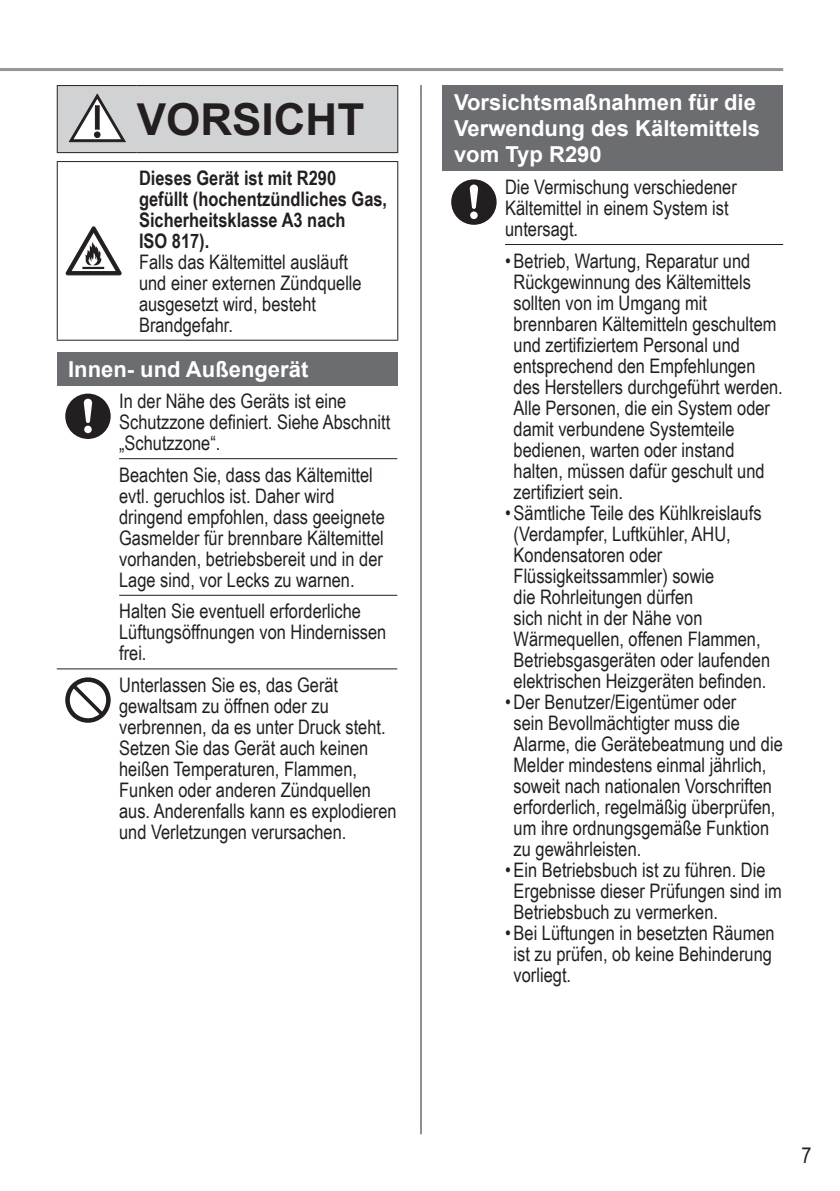
<style>
.page{position:relative;width:840px;height:1191px;background:#fff}
.page>*{position:absolute;margin:0;border:0;box-sizing:border-box;transform-origin:0 0}
.t1{font:700 44px "Arial";color:#231f20}
.t2{font:700 22px/26.4px "Arial";color:#fff}
.t3{font:22px "Arial Narrow";color:#231f20}
.t4{font:20px/21px "Arial Narrow";color:#231f20}
.t5{font:700 20px/21px "Arial Narrow";color:#231f20}
</style>
<div class="page">
<hr style="left:0;top:68px;width:782px;height:3px;background:#939598">
<hr style="left:420px;top:85px;width:1px;height:1049px;background:#231f20">
<hr style="left:57px;top:85px;width:80px;height:1px;background:#231f20">
<hr style="left:397px;top:86px;width:1px;height:66px;background:#231f20">
<hr style="left:137px;top:85px;width:261px;height:1px;background:#231f20">
<hr style="left:137px;top:152px;width:261px;height:1px;background:#231f20">
<svg style="left:57px;top:86px;width:340px;height:67px;background:#c9cacc"></svg>
<hr style="left:57px;top:161px;width:74px;height:1px;background:#231f20">
<hr style="left:57px;top:162px;width:1px;height:178px;background:#231f20">
<hr style="left:131px;top:161px;width:267px;height:1px;background:#231f20">
<hr style="left:397px;top:162px;width:1px;height:178px;background:#231f20">
<hr style="left:57px;top:340px;width:341px;height:1px;background:#231f20">
<svg style="left:66px;top:227px;width:55px;height:48px"></svg>
<div style="left:57px;top:352px;width:340px;height:33px;background:#6c6d70"></div>
<hr style="left:57px;top:668px;width:62px;height:1px;background:#231f20">
<hr style="left:119px;top:458px;width:278px;height:1px;background:#231f20">
<hr style="left:119px;top:595px;width:278px;height:1px;background:#231f20">
<hr style="left:119px;top:668px;width:278px;height:1px;background:#231f20">
<svg style="left:65px;top:393px;width:46px;height:46px"></svg>
<svg style="left:65px;top:677px;width:46px;height:46px"></svg>
<div style="left:442px;top:85px;width:340px;height:86px;background:#6c6d70"></div>
<hr style="left:505px;top:244px;width:277px;height:1px;background:#231f20">
<svg style="left:451px;top:179px;width:45px;height:46px"></svg>
<h1 class="t1" style="left:137px;top:95px;width:229px">VORSICHT</h1>
<p class="t5" style="left:139px;top:167px;width:249px">Dieses Gerät ist mit R290 gefüllt (hochentzündliches Gas,<br>Sicherheitsklasse A3 nach<br>ISO 817).</p>
<p class="t4" style="left:139px;top:251px;width:224px">Falls das Kältemittel ausläuft und einer externen Zündquelle ausgesetzt wird, besteht<br>Brandgefahr.</p>
<p class="t2" style="left:68px;top:356px;width:241px">Innen- und Außengerät</p>
<p class="t4" style="left:119px;top:390px;width:272px">In der Nähe des Geräts ist eine<br>Schutzzone definiert. Siehe Abschnitt „Schutzzone“.</p>
<p class="t4" style="left:119px;top:464px;width:267px">Beachten Sie, dass das Kältemittel evtl. geruchlos ist. Daher wird dringend empfohlen, dass geeignete Gasmelder für brennbare Kältemittel vorhanden, betriebsbereit und in der Lage sind, vor Lecks zu warnen.</p>
<p class="t4" style="left:119px;top:600px;width:268px">Halten Sie eventuell erforderliche<br>Lüftungsöffnungen von Hindernissen frei.</p>
<p class="t4" style="left:119px;top:674px;width:279px">Unterlassen Sie es, das Gerät gewaltsam zu öffnen oder zu verbrennen, da es unter Druck steht.<br>Setzen Sie das Gerät auch keinen heißen Temperaturen, Flammen,<br>Funken oder anderen Zündquellen aus. Anderenfalls kann es explodieren und Verletzungen verursachen.</p>
<p class="t2" style="left:454px;top:89px;width:307px">Vorsichtsmaßnahmen für die<br>Verwendung des Kältemittels vom Typ R290</p>
<p class="t4" style="left:505px;top:176px;width:233px">Die Vermischung verschiedener<br>Kältemittel in einem System ist untersagt.</p>
<p class="t4" style="left:513px;top:250px;width:270px;text-indent:-9px">• Betrieb, Wartung, Reparatur und<br>Rückgewinnung des Kältemittels sollten von im Umgang mit brennbaren Kältemitteln geschultem und zertifiziertem Personal und entsprechend den Empfehlungen des Herstellers durchgeführt werden.<br>Alle Personen, die ein System oder damit verbundene Systemteile bedienen, warten oder instand halten, müssen dafür geschult und zertifiziert sein.</p>
<p class="t4" style="left:513px;top:502px;width:258px;text-indent:-9px">• Sämtliche Teile des Kühlkreislaufs (Verdampfer, Luftkühler, AHU,<br>Kondensatoren oder<br>Flüssigkeitssammler) sowie<br>die Rohrleitungen dürfen<br>sich nicht in der Nähe von<br>Wärmequellen, offenen Flammen,<br>Betriebsgasgeräten oder laufenden elektrischen Heizgeräten befinden.</p>
<p class="t4" style="left:513px;top:691px;width:270px;text-indent:-9px">• Der Benutzer/Eigentümer oder<br>sein Bevollmächtigter muss die Alarme, die Gerätebeatmung und die Melder mindestens einmal jährlich, soweit nach nationalen Vorschriften erforderlich, regelmäßig überprüfen, um ihre ordnungsgemäße Funktion zu gewährleisten.</p>
<p class="t4" style="left:513px;top:859px;width:269px;text-indent:-9px">• Ein Betriebsbuch ist zu führen. Die<br>Ergebnisse dieser Prüfungen sind im<br>Betriebsbuch zu vermerken.</p>
<p class="t4" style="left:513px;top:922px;width:262px;text-indent:-9px">• Bei Lüftungen in besetzten Räumen ist zu prüfen, ob keine Behinderung vorliegt.</p>
<p class="t3" style="left:801px;top:1142px;width:12px">7</p>
</div>
